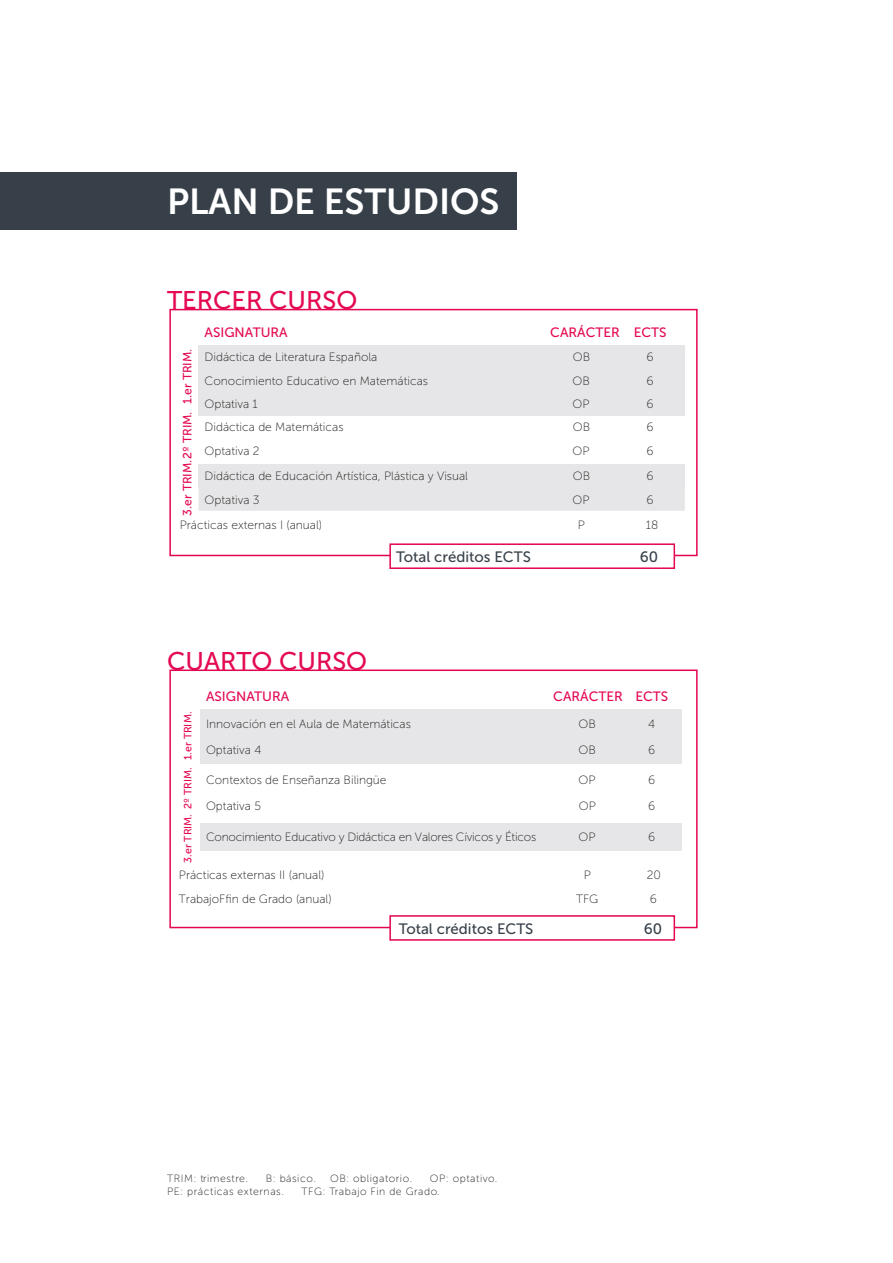
<style>
.page{position:relative;width:893px;height:1263px;background:#fff}
.page>*{position:absolute;margin:0;border:0;box-sizing:border-box;transform-origin:0 0}
.t1{font:36px "Museo Sans 700";color:#fff}
.t2{font:25.5px "Museo Sans 500";color:#e40950}
.t3{font:15px "Museo Sans 500";color:#38414a}
.t4{font:13.5px "Museo Sans 500";color:#e4084f}
.t5{font:12px "Museo Sans 100";color:#1d1d1b}
.t6{font:12px "Museo Sans 100";letter-spacing:-.02em;color:#1d1d1b}
.t7{font:12px "Museo Sans 500";color:#e4084f}
.t8{font:10.5px "Museo Sans 100";letter-spacing:.05em;color:#1d1d1b}
.t9{font:10.5px "Museo Sans 500";color:#e4084f}
</style>
<div class="page">
<div style="left:169px;top:309px;width:529px;height:247px;border:2px solid #e40450"></div>
<div style="left:389px;top:543px;width:286px;height:26px;background:#fff;border:2px solid #e40450"></div>
<div style="left:169px;top:669px;width:529px;height:259px;border:2px solid #e40450"></div>
<div style="left:389px;top:915px;width:286px;height:26px;background:#fff;border:2px solid #e40450"></div>
<div style="left:615px;top:464px;width:70px;height:23px;background:#e6e6e8"></div>
<div style="left:547px;top:464px;width:68px;height:23px;background:#e6e6e8"></div>
<div style="left:199px;top:464px;width:348px;height:23px;background:#e6e6e8"></div>
<div style="left:615px;top:392px;width:70px;height:23px;background:#e6e6e8"></div>
<div style="left:547px;top:392px;width:68px;height:23px;background:#e6e6e8"></div>
<div style="left:199px;top:392px;width:348px;height:23px;background:#e6e6e8"></div>
<div style="left:615px;top:368px;width:70px;height:24px;background:#e6e6e8"></div>
<div style="left:547px;top:368px;width:68px;height:24px;background:#e6e6e8"></div>
<div style="left:199px;top:368px;width:348px;height:24px;background:#e6e6e8"></div>
<div style="left:615px;top:345px;width:70px;height:23px;background:#e6e6e8"></div>
<div style="left:547px;top:345px;width:68px;height:23px;background:#e6e6e8"></div>
<div style="left:199px;top:345px;width:348px;height:23px;background:#e6e6e8"></div>
<div style="left:199px;top:487px;width:486px;height:24px;background:#e6e6e8"></div>
<div style="left:622px;top:823px;width:60px;height:28px;background:#e6e6e8"></div>
<div style="left:553px;top:823px;width:69px;height:28px;background:#e6e6e8"></div>
<div style="left:200px;top:823px;width:353px;height:28px;background:#e6e6e8"></div>
<div style="left:622px;top:736px;width:60px;height:28px;background:#e6e6e8"></div>
<div style="left:553px;top:736px;width:69px;height:28px;background:#e6e6e8"></div>
<div style="left:200px;top:736px;width:353px;height:28px;background:#e6e6e8"></div>
<div style="left:622px;top:708px;width:60px;height:28px;background:#e6e6e8"></div>
<div style="left:553px;top:708px;width:69px;height:28px;background:#e6e6e8"></div>
<div style="left:200px;top:708px;width:353px;height:28px;background:#e6e6e8"></div>
<div style="left:0;top:172px;width:517px;height:58px;background:#374049"></div>
<h1 class="t1" style="left:167px;top:182px;width:334px">PLAN DE ESTUDIOS</h1>
<h2 class="t2" style="left:167px;top:287px;width:192px">TERCER CURSO</h2>
<p class="t7" style="left:181px;top:515px;width:168px;rotate:-90deg">3.er TRIM.2º TRIM. 1.er TRIM.</p>
<p class="t4" style="left:550px;top:325px;width:71px">CARÁCTER</p>
<p class="t4" style="left:205px;top:325px;width:85px">ASIGNATURA</p>
<p class="t4" style="left:634px;top:325px;width:34px">ECTS</p>
<p class="t5" style="left:205px;top:351px;width:174px">Didáctica de Literatura Española</p>
<p class="t5" style="left:573px;top:351px;width:19px">OB</p>
<p class="t5" style="left:646px;top:351px;width:9px">6</p>
<p class="t5" style="left:205px;top:374px;width:225px">Conocimiento Educativo en Matemáticas</p>
<p class="t5" style="left:573px;top:374px;width:19px">OB</p>
<p class="t5" style="left:646px;top:374px;width:9px">6</p>
<p class="t5" style="left:205px;top:398px;width:55px">Optativa 1</p>
<p class="t5" style="left:573px;top:398px;width:19px">OP</p>
<p class="t5" style="left:646px;top:398px;width:9px">6</p>
<p class="t5" style="left:205px;top:421px;width:140px">Didáctica de Matemáticas</p>
<p class="t5" style="left:573px;top:421px;width:19px">OB</p>
<p class="t5" style="left:646px;top:421px;width:9px">6</p>
<p class="t5" style="left:205px;top:444px;width:56px">Optativa 2</p>
<p class="t5" style="left:573px;top:444px;width:19px">OP</p>
<p class="t5" style="left:646px;top:444px;width:9px">6</p>
<p class="t5" style="left:205px;top:470px;width:265px">Didáctica de Educación Artística, Plástica y Visual</p>
<p class="t5" style="left:573px;top:470px;width:19px">OB</p>
<p class="t5" style="left:646px;top:470px;width:9px">6</p>
<p class="t5" style="left:205px;top:493px;width:56px">Optativa 3</p>
<p class="t5" style="left:573px;top:493px;width:19px">OP</p>
<p class="t5" style="left:646px;top:493px;width:9px">6</p>
<p class="t5" style="left:180px;top:519px;width:144px">Prácticas externas I (anual)</p>
<p class="t5" style="left:578px;top:519px;width:9px">P</p>
<p class="t5" style="left:646px;top:519px;width:14px">18</p>
<p class="t3" style="left:396px;top:548px;width:136px">Total créditos ECTS</p>
<p class="t3" style="left:640px;top:548px;width:20px">60</p>
<h2 class="t2" style="left:167px;top:647px;width:202px">CUARTO CURSO</h2>
<p class="t9" style="left:182px;top:863px;width:153px;rotate:-90deg">3.er TRIM. 2º TRIM. 1.er TRIM.</p>
<p class="t4" style="left:553px;top:689px;width:71px">CARÁCTER</p>
<p class="t4" style="left:206px;top:689px;width:85px">ASIGNATURA</p>
<p class="t4" style="left:635px;top:689px;width:34px">ECTS</p>
<p class="t5" style="left:206px;top:717px;width:206px">Innovación en el Aula de Matemáticas</p>
<p class="t5" style="left:579px;top:717px;width:19px">OB</p>
<p class="t5" style="left:648px;top:717px;width:9px">4</p>
<p class="t5" style="left:206px;top:744px;width:57px">Optativa 4</p>
<p class="t5" style="left:579px;top:744px;width:19px">OB</p>
<p class="t5" style="left:648px;top:744px;width:9px">6</p>
<p class="t5" style="left:206px;top:774px;width:182px">Contextos de Enseñanza Bilingüe</p>
<p class="t5" style="left:579px;top:774px;width:19px">OP</p>
<p class="t5" style="left:648px;top:774px;width:9px">6</p>
<p class="t5" style="left:206px;top:799px;width:56px">Optativa 5</p>
<p class="t5" style="left:579px;top:799px;width:19px">OP</p>
<p class="t5" style="left:648px;top:799px;width:9px">6</p>
<p class="t6" style="left:206px;top:830px;width:332px">Conocimiento Educativo y Didáctica en Valores Cívicos y Éticos</p>
<p class="t5" style="left:579px;top:830px;width:19px">OP</p>
<p class="t5" style="left:648px;top:830px;width:9px">6</p>
<p class="t5" style="left:179px;top:869px;width:147px">Prácticas externas II (anual)</p>
<p class="t5" style="left:584px;top:869px;width:9px">P</p>
<p class="t5" style="left:647px;top:869px;width:16px">20</p>
<p class="t5" style="left:179px;top:892px;width:154px">TrabajoFfin de Grado (anual)</p>
<p class="t5" style="left:576px;top:892px;width:24px">TFG</p>
<p class="t5" style="left:650px;top:892px;width:9px">6</p>
<p class="t3" style="left:399px;top:920px;width:136px">Total créditos ECTS</p>
<p class="t3" style="left:644px;top:920px;width:20px">60</p>
<p class="t8" style="left:167px;top:1172px;width:82px">TRIM: trimestre.</p>
<p class="t8" style="left:266px;top:1172px;width:52px">B: básico.</p>
<p class="t8" style="left:330px;top:1172px;width:84px">OB: obligatorio.</p>
<p class="t8" style="left:430px;top:1172px;width:69px">OP: optativo.</p>
<p class="t8" style="left:167px;top:1186px;width:118px">PE: prácticas externas.</p>
<p class="t8" style="left:301px;top:1186px;width:140px">TFG: Trabajo Fin de Grado.</p>
</div>
